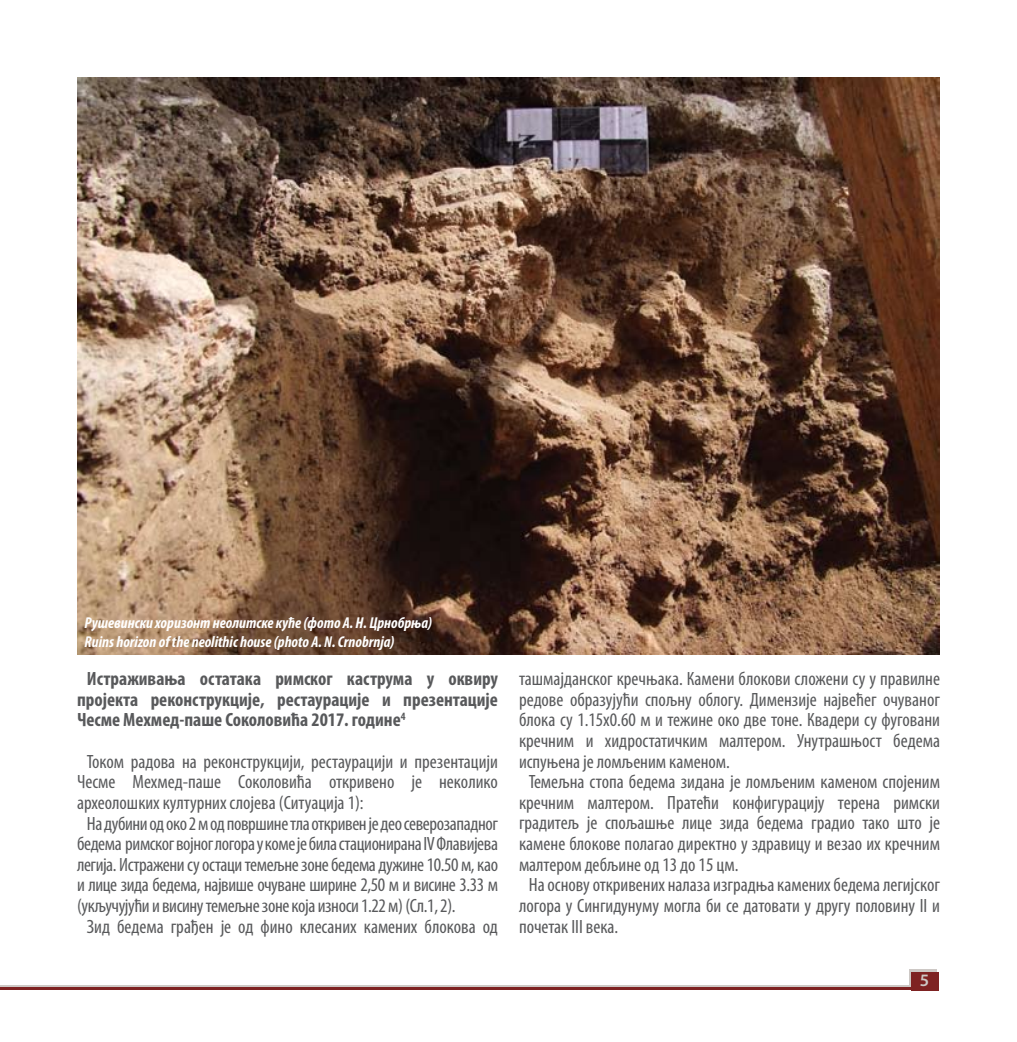
<style>
.page{position:relative;width:1017px;height:1042px;background:#fff}
.page>*{position:absolute;margin:0;border:0;box-sizing:border-box;transform-origin:0 0}
.t1{font:condensed 19.25px "Myriad Pro";color:#58595b}
.t2{font:condensed 19.25px "Myriad Pro";letter-spacing:-.02em;color:#58595b}
.t3{font:700 condensed 19.25px/20.7px "Myriad Pro";color:#58595b;text-align:justify}
.t4{font:600 17.5px "Myriad Pro";color:#cdc8c5}
.t5{font:italic 700 condensed 15.75px/18.9px "Myriad Pro";color:#fff}
</style>
<div class="page">
<div style="left:909px;top:969px;width:27px;height:19px;background:#cdc8c5"></div>
<hr style="left:0;top:985px;width:934px;height:3px;background:#cdc8c5">
<div style="left:911px;top:971px;width:28px;height:19px;background:#7e2222"></div>
<hr style="left:0;top:987px;width:914px;height:3px;background:#7e2222">
<img style="left:77px;top:77px;width:863px;height:578px">
<p class="t5" style="left:85px;top:613px;width:349px">Рушевински хоризонт неолитске куће (фото А. Н. Црнобрња)<br>Ruins horizon of the neolithic house (photo A. N. Crnobrnja)</p>
<p class="t3" style="left:77px;top:668px;width:422px;text-indent:10px">Истраживања остатака римског каструма у оквиру пројекта реконструкције, рестаурације и презентације Чесме Мехмед-паше Соколовића 2017. године<sup>4</sup></p>
<p class="t1" style="left:87px;top:749px;width:413px">Током радова на реконструкцији, рестаурацији и презентацији</p>
<p class="t1" style="left:77px;top:770px;width:422px">Чесме Мехмед-паше Соколовића откривено је неколико</p>
<p class="t1" style="left:77px;top:791px;width:288px">археолошких културних слојева (Ситуација 1):</p>
<p class="t2" style="left:87px;top:811px;width:413px">На дубини од око 2 м од површине тла откривен је део северозападног</p>
<p class="t2" style="left:77px;top:832px;width:423px">бедема римског војног логора у коме је била стационирана IV Флавијева</p>
<p class="t2" style="left:77px;top:853px;width:423px">легија. Истражени су остаци темељне зоне бедема дужине 10.50 м, као</p>
<p class="t2" style="left:77px;top:873px;width:423px">и лице зида бедема, највише очуване ширине 2,50 м и висине 3.33 м</p>
<p class="t2" style="left:77px;top:894px;width:380px">(укључујући и висину темељне зоне која износи 1.22 м) (Сл.1, 2).</p>
<p class="t1" style="left:87px;top:914px;width:413px">Зид бедема грађен је од фино клесаних камених блокова од</p>
<p class="t1" style="left:519px;top:667px;width:423px">ташмајданског кречњака. Камени блокови сложени су у правилне</p>
<p class="t1" style="left:519px;top:688px;width:422px">редове образујући спољну облогу. Димензије највећег очуваног</p>
<p class="t1" style="left:519px;top:708px;width:422px">блока су 1.15x0.60 м и тежине око две тоне. Квадери су фуговани</p>
<p class="t1" style="left:519px;top:729px;width:422px">кречним и хидростатичким малтером. Унутрашњост бедема</p>
<p class="t1" style="left:519px;top:749px;width:213px">испуњена је ломљеним каменом.</p>
<p class="t1" style="left:529px;top:770px;width:413px">Темељна стопа бедема зидана је ломљеним каменом спојеним</p>
<p class="t1" style="left:519px;top:791px;width:422px">кречним малтером. Пратећи конфигурацију терена римски</p>
<p class="t1" style="left:519px;top:811px;width:422px">градитељ је спољашње лице зида бедема градио тако што је</p>
<p class="t1" style="left:519px;top:832px;width:423px">камене блокове полагао директно у здравицу и везао их кречним</p>
<p class="t1" style="left:519px;top:852px;width:221px">малтером дебљине од 13 до 15 цм.</p>
<p class="t1" style="left:529px;top:873px;width:413px">На основу откривених налаза изградња камених бедема легијског</p>
<p class="t1" style="left:519px;top:894px;width:423px">логора у Сингидунуму могла би се датовати у другу половину II и</p>
<p class="t1" style="left:519px;top:914px;width:101px">почетак III века.</p>
<p class="t4" style="left:920px;top:969px;width:11px">5</p>
</div>
